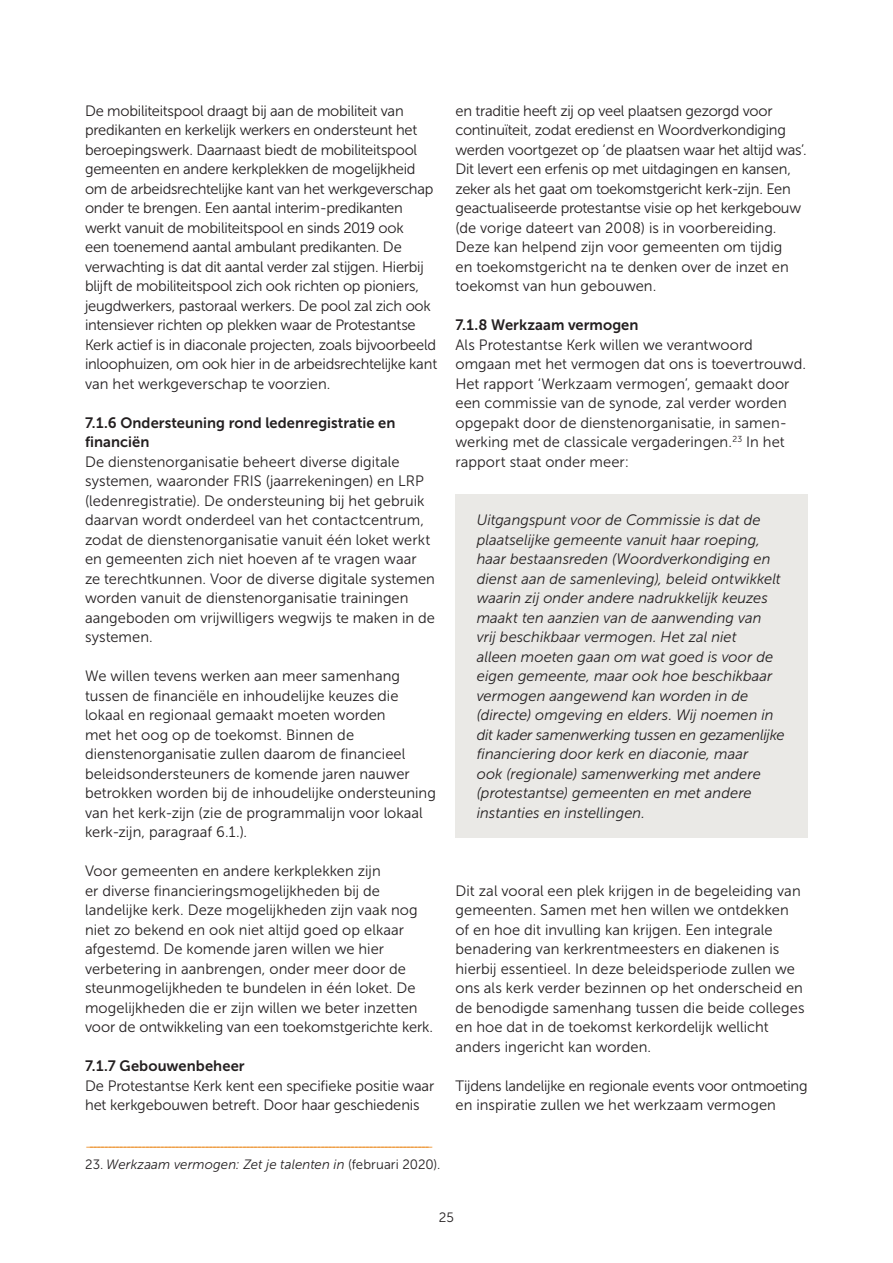
<style>
.page{position:relative;width:893px;height:1263px;background:#fff}
.page>*{position:absolute;margin:0;border:0;box-sizing:border-box;transform-origin:0 0}
.t1{font:15px/19.5px "Museo Sans 300";color:#231f20}
.t2{font:italic 15px/19.5px "Museo Sans 300";color:#231f20}
.t3{font:15px/19.5px "Museo Sans 700";letter-spacing:.005em;color:#231f20}
.t4{font:italic 13.5px "Museo Sans 300";color:#ec8c22}
.t5{font:italic 13.5px "Museo Sans 300";letter-spacing:.005em;color:#231f20}
.t6{font:13.5px "Museo Sans 300";color:#231f20}
.s1{font-style:normal}
</style>
<div class="page">
<div style="left:455px;top:494px;width:353px;height:343px;background:#eae9e6"></div>
<p class="t1" style="left:85px;top:101px;width:354px">De mobiliteitspool draagt bij aan de mobiliteit van predikanten en kerkelijk werkers en ondersteunt het beroepingswerk. Daarnaast biedt de mobiliteitspool gemeenten en andere kerkplekken de mogelijkheid om de arbeidsrechtelijke kant van het werkgeverschap onder te brengen. Een aantal interim-predikanten werkt vanuit de mobiliteitspool en sinds 2019 ook<br>een toenemend aantal ambulant predikanten. De verwachting is dat dit aantal verder zal stijgen. Hierbij blijft de mobiliteitspool zich ook richten op pioniers, jeugdwerkers, pastoraal werkers. De pool zal zich ook intensiever richten op plekken waar de Protestantse Kerk actief is in diaconale projecten, zoals bijvoorbeeld inloophuizen, om ook hier in de arbeidsrechtelijke kant van het werkgeverschap te voorzien.</p>
<p class="t3" style="left:85px;top:413px;width:312px">7.1.6 Ondersteuning rond ledenregistratie en financiën</p>
<p class="t1" style="left:85px;top:452px;width:351px">De dienstenorganisatie beheert diverse digitale systemen, waaronder FRIS (jaarrekeningen) en LRP (ledenregistratie). De ondersteuning bij het gebruik daarvan wordt onderdeel van het contactcentrum, zodat de dienstenorganisatie vanuit één loket werkt en gemeenten zich niet hoeven af te vragen waar ze terechtkunnen. Voor de diverse digitale systemen worden vanuit de dienstenorganisatie trainingen aangeboden om vrijwilligers wegwijs te maken in de systemen.</p>
<p class="t1" style="left:85px;top:666px;width:352px">We willen tevens werken aan meer samenhang tussen de financiële en inhoudelijke keuzes die lokaal en regionaal gemaakt moeten worden<br>met het oog op de toekomst. Binnen de dienstenorganisatie zullen daarom de financieel beleidsondersteuners de komende jaren nauwer betrokken worden bij de inhoudelijke ondersteuning van het kerk-zijn (zie de programmalijn voor lokaal kerk-zijn, paragraaf 6.1.).</p>
<p class="t1" style="left:85px;top:861px;width:350px">Voor gemeenten en andere kerkplekken zijn<br>er diverse financieringsmogelijkheden bij de landelijke kerk. Deze mogelijkheden zijn vaak nog niet zo bekend en ook niet altijd goed op elkaar afgestemd. De komende jaren willen we hier verbetering in aanbrengen, onder meer door de steunmogelijkheden te bundelen in één loket. De mogelijkheden die er zijn willen we beter inzetten voor de ontwikkeling van een toekomstgerichte kerk.</p>
<p class="t3" style="left:85px;top:1056px;width:161px">7.1.7 Gebouwenbeheer</p>
<p class="t1" style="left:85px;top:1076px;width:351px">De Protestantse Kerk kent een specifieke positie waar het kerkgebouwen betreft. Door haar geschiedenis</p>
<p class="t4" style="left:85px;top:1139px;width:350px">––––––––––––––––––––––––––––––––––––––––––––––––––––––––––––––––––––––––––––––––––––––––––––</p>
<p class="t5" style="left:85px;top:1157px;width:357px"><span class="s1">23.</span> Werkzaam vermogen: Zet je talenten in <span class="s1">(februari 2020).</span></p>
<p class="t1" style="left:455px;top:101px;width:353px">en traditie heeft zij op veel plaatsen gezorgd voor continuïteit, zodat eredienst en Woordverkondiging werden voortgezet op ‘de plaatsen waar het altijd was’.<br>Dit levert een erfenis op met uitdagingen en kansen, zeker als het gaat om toekomstgericht kerk-zijn. Een geactualiseerde protestantse visie op het kerkgebouw (de vorige dateert van 2008) is in voorbereiding.<br>Deze kan helpend zijn voor gemeenten om tijdig<br>en toekomstgericht na te denken over de inzet en toekomst van hun gebouwen.</p>
<p class="t3" style="left:455px;top:315px;width:185px">7.1.8 Werkzaam vermogen</p>
<p class="t1" style="left:455px;top:335px;width:352px">Als Protestantse Kerk willen we verantwoord omgaan met het vermogen dat ons is toevertrouwd.<br>Het rapport ‘Werkzaam vermogen’, gemaakt door een commissie van de synode, zal verder worden opgepakt door de dienstenorganisatie, in samen&shy;werking met de classicale vergaderingen.<sup>23</sup> In het rapport staat onder meer:</p>
<p class="t2" style="left:477px;top:510px;width:309px">Uitgangspunt voor de Commissie is dat de plaatselijke gemeente vanuit haar roeping, haar bestaansreden (Woordverkondiging en dienst aan de samenleving), beleid ontwikkelt waarin zij onder andere nadrukkelijk keuzes maakt ten aanzien van de aanwending van<br>vrij beschikbaar vermogen. Het zal niet<br>alleen moeten gaan om wat goed is voor de eigen gemeente, maar ook hoe beschikbaar vermogen aangewend kan worden in de (directe) omgeving en elders. Wij noemen in dit kader samenwerking tussen en gezamenlijke financiering door kerk en diaconie, maar<br>ook (regionale) samenwerking met andere (protestantse) gemeenten en met andere instanties en instellingen.</p>
<p class="t1" style="left:455px;top:881px;width:350px">Dit zal vooral een plek krijgen in de begeleiding van gemeenten. Samen met hen willen we ontdekken of en hoe dit invulling kan krijgen. Een integrale benadering van kerkrentmeesters en diakenen is hierbij essentieel. In deze beleidsperiode zullen we ons als kerk verder bezinnen op het onderscheid en de benodigde samenhang tussen die beide colleges en hoe dat in de toekomst kerkordelijk wellicht anders ingericht kan worden.</p>
<p class="t1" style="left:455px;top:1076px;width:354px">Tijdens landelijke en regionale events voor ontmoeting en inspiratie zullen we het werkzaam vermogen</p>
<p class="t6" style="left:439px;top:1210px;width:17px">25</p>
</div>
